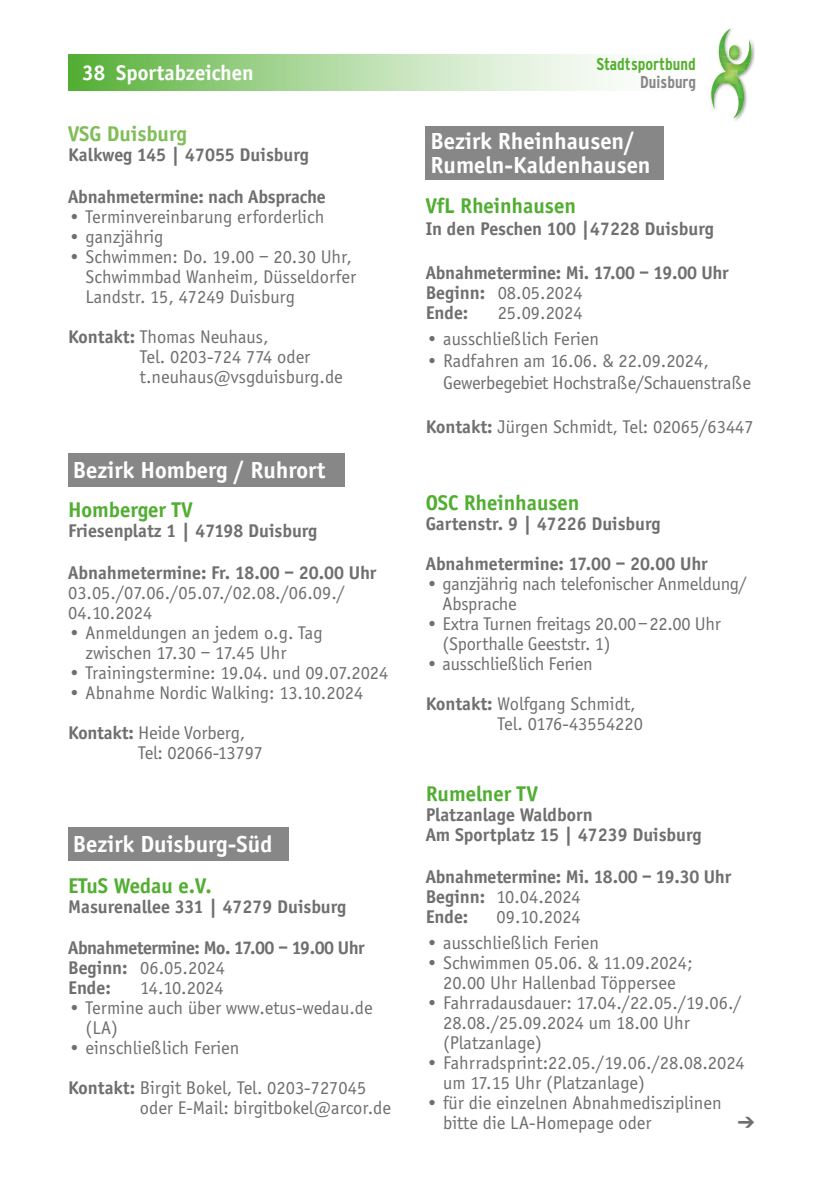
<style>
.page{position:relative;width:840px;height:1191px;background:#fff}
.page>*{position:absolute;margin:0;border:0;box-sizing:border-box;transform-origin:0 0}
.t1{font:700 24px/24px "Officina Sans";color:#fff}
.t2{font:700 22px "Officina Sans";color:#52ae32}
.t3{font:700 22px "Officina Sans";color:#fff}
.t4{font:700 22px "Officina Sans";color:#81bd58}
.t5{font:19px/20px "Officina Sans";color:#706f6f}
.t6{font:700 19px/20px "Officina Sans";color:#706f6f}
.t7{font:700 condensed 17.2px "Interstate";color:#56af31;scale:.96 1}
.t8{font:700 condensed 17.2px "Interstate";color:#878787;scale:.96 1}
.s1{font-weight:700}
.s2{font-weight:400}
</style>
<div class="page">
<svg style="left:68px;top:54px;width:546px;height:37px;background:#b0d9a1"></svg>
<svg style="left:710px;top:29px;width:45px;height:89px"></svg>
<div style="left:68px;top:827px;width:220px;height:33px;background:#878787"></div>
<div style="left:68px;top:453px;width:276px;height:34px;background:#878787"></div>
<div style="left:425px;top:126px;width:238px;height:54px;background:#878787"></div>
<p class="t3" style="left:82px;top:60px;width:173px">38 Sportabzeichen</p>
<p class="t7" style="left:596px;top:55px;width:105px">Stadtsportbund</p>
<p class="t8" style="left:639px;top:73px;width:60px">Duisburg</p>
<p class="t4" style="left:68px;top:121px;width:121px">VSG Duisburg</p>
<p class="t6" style="left:68px;top:134px;width:259px;line-height:41.6px">Kalkweg 145 | 47055 Duisburg<br>Abnahmetermine: nach Absprache</p>
<p class="t5" style="left:68px;top:207px;width:257px"><span class="s1">•</span> Terminvereinbarung erforderlich</p>
<p class="t5" style="left:68px;top:227px;width:97px"><span class="s1">•</span> ganzjährig</p>
<p class="t5" style="left:85px;top:247px;width:272px;text-indent:-17px"><span class="s1">•</span> Schwimmen: Do. 19.00 – 20.30 Uhr,<br>Schwimmbad Wanheim, Düsseldorfer<br>Landstr. 15, 47249 Duisburg</p>
<p class="t5" style="left:140px;top:327px;width:204px;text-indent:-72px"><span class="s1">Kontakt:</span> Thomas Neuhaus,<br>Tel. 0203-724 774 oder t.neuhaus@vsgduisburg.de</p>
<p class="t1" style="left:73px;top:457px;width:254px">Bezirk Homberg / Ruhrort</p>
<p class="t2" style="left:68px;top:496px;width:126px">Homberger TV</p>
<p class="t6" style="left:68px;top:510px;width:310px;line-height:41.6px">Friesenplatz 1 | 47198 Duisburg<br>Abnahmetermine: Fr. 18.00 – 20.00 Uhr</p>
<p class="t5" style="left:68px;top:582px;width:278px">03.05./07.06./05.07./02.08./06.09./<br>04.10.2024</p>
<p class="t5" style="left:85px;top:622px;width:238px;text-indent:-17px">• Anmeldungen an jedem o.g. Tag zwischen 17.30 – 17.45 Uhr</p>
<p class="t5" style="left:68px;top:662px;width:321px">• Trainingstermine: 19.04. und 09.07.2024</p>
<p class="t5" style="left:68px;top:672px;width:296px;line-height:40px">• Abnahme Nordic Walking: 13.10.2024<br><span class="s1">Kontakt:</span> Heide Vorberg,</p>
<p class="t5" style="left:138px;top:742px;width:126px">Tel: 02066-13797</p>
<p class="t1" style="left:73px;top:831px;width:201px">Bezirk Duisburg-Süd</p>
<p class="t2" style="left:68px;top:872px;width:145px">ETuS Wedau e.V.</p>
<p class="t6" style="left:68px;top:885px;width:298px;line-height:41.6px">Masurenallee 331 | 47279 Duisburg<br>Abnahmetermine: Mo. 17.00 – 19.00 Uhr</p>
<p class="t6" style="left:68px;top:957px;width:158px">Beginn: <span class="s2">06.05.2024<br></span>Ende:</p>
<p class="t5" style="left:140px;top:978px;width:85px">14.10.2024</p>
<p class="t5" style="left:85px;top:998px;width:288px;text-indent:-17px">• Termine auch über www.etus-wedau.de (LA)</p>
<p class="t5" style="left:68px;top:1028px;width:299px;line-height:40px">• einschließlich Ferien<br><span class="s1">Kontakt:</span> Birgit Bokel, Tel. 0203-727045</p>
<p class="t5" style="left:140px;top:1098px;width:252px">oder E-Mail: birgitbokel@arcor.de</p>
<p class="t1" style="left:430px;top:129px;width:221px">Bezirk Rheinhausen/<br>Rumeln-Kaldenhausen</p>
<p class="t2" style="left:425px;top:192px;width:152px">VfL Rheinhausen</p>
<p class="t6" style="left:425px;top:218px;width:289px">In den Peschen 100 |47228 Duisburg</p>
<p class="t6" style="left:425px;top:262px;width:304px">Abnahmetermine: Mi. 17.00 – 19.00 Uhr<br>Beginn: <span class="s2">08.05.2024<br></span>Ende:</p>
<p class="t5" style="left:497px;top:303px;width:86px">25.09.2024</p>
<p class="t5" style="left:425px;top:329px;width:175px">• ausschließlich Ferien</p>
<p class="t5" style="left:443px;top:350px;width:309px;line-height:22px;text-indent:-17px">• Radfahren am 16.06. &amp; 22.09.2024,<br>Gewerbegebiet Hochstraße/Schauenstraße</p>
<p class="t5" style="left:425px;top:417px;width:329px"><span class="s1">Kontakt:</span> Jürgen Schmidt, Tel: 02065/63447</p>
<p class="t2" style="left:425px;top:489px;width:155px">OSC Rheinhausen</p>
<p class="t6" style="left:425px;top:503px;width:283px;line-height:40px">Gartenstr. 9 | 47226 Duisburg<br>Abnahmetermine: 17.00 – 20.00 Uhr</p>
<p class="t5" style="left:442px;top:573px;width:306px;text-indent:-17px">• ganzjährig nach telefonischer Anmeldung/<br>Absprache</p>
<p class="t5" style="left:442px;top:613px;width:280px;text-indent:-17px">• Extra Turnen freitags 20.00–22.00 Uhr (Sporthalle Geeststr. 1)</p>
<p class="t5" style="left:425px;top:643px;width:211px;line-height:40px">• ausschließlich Ferien<br><span class="s1">Kontakt:</span> Wolfgang Schmidt,</p>
<p class="t5" style="left:497px;top:713px;width:147px">Tel. 0176-43554220</p>
<p class="t2" style="left:425px;top:781px;width:114px">Rumelner TV</p>
<p class="t6" style="left:425px;top:805px;width:277px">Platzanlage Waldborn<br>Am Sportplatz 15 | 47239 Duisburg</p>
<p class="t6" style="left:425px;top:866px;width:307px">Abnahmetermine: Mi. 18.00 – 19.30 Uhr<br>Beginn: <span class="s2">10.04.2024<br></span>Ende:</p>
<p class="t5" style="left:496px;top:907px;width:86px">09.10.2024</p>
<p class="t5" style="left:425px;top:932px;width:175px">• ausschließlich Ferien</p>
<p class="t5" style="left:425px;top:952px;width:268px;text-align:center">• Schwimmen 05.06. &amp; 11.09.2024;<br>20.00 Uhr Hallenbad Töppersee</p>
<p class="t5" style="left:443px;top:992px;width:300px;text-indent:-17px">• Fahrradausdauer: 17.04./22.05./19.06./<br>28.08./25.09.2024 um 18.00 Uhr (Platzanlage)</p>
<p class="t5" style="left:443px;top:1052px;width:303px;text-indent:-17px">• Fahrradsprint:22.05./19.06./28.08.2024 um 17.15 Uhr (Platzanlage)</p>
<p class="t5" style="left:443px;top:1092px;width:280px;text-indent:-17px">• für die einzelnen Abnahmedisziplinen bitte die LA-Homepage oder</p>
</div>
